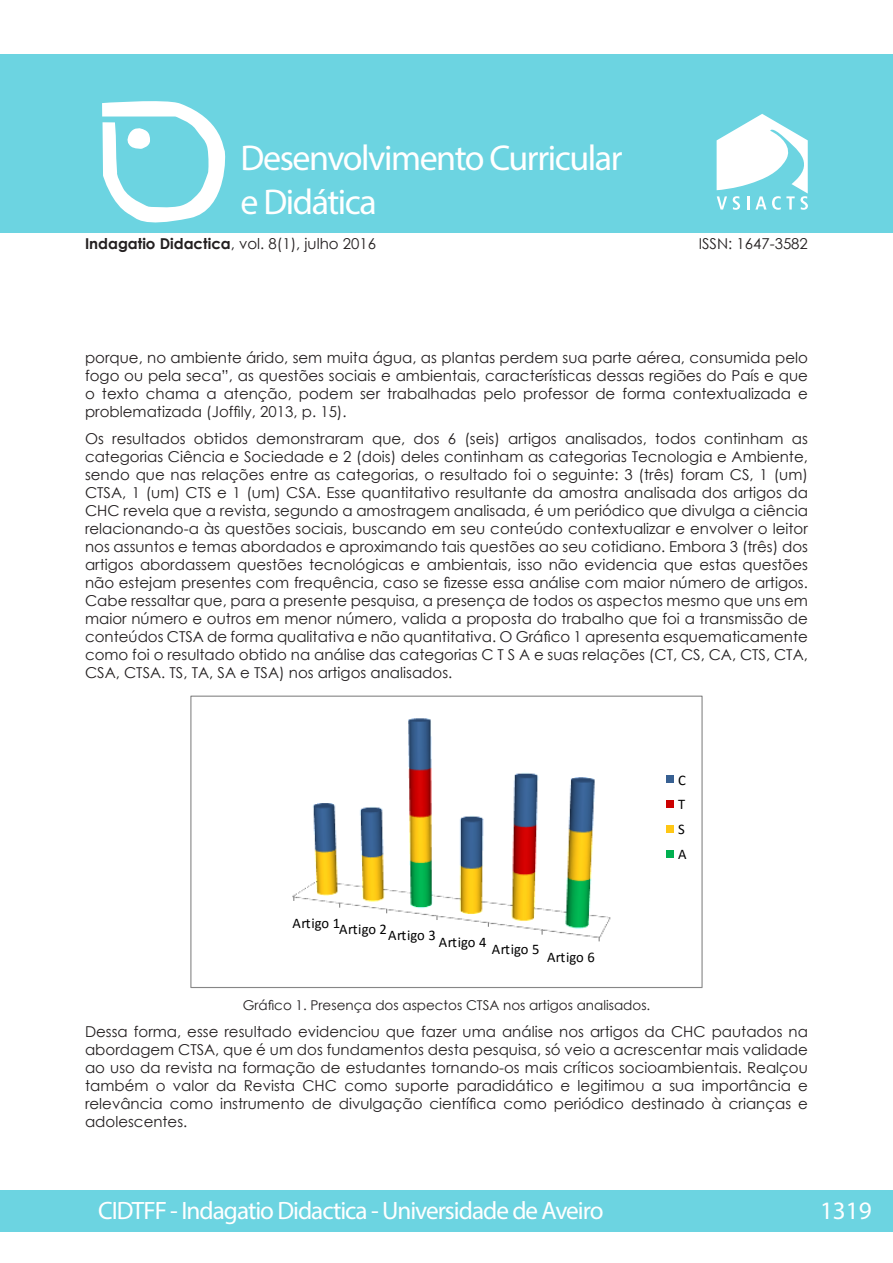
<style>
.page{position:relative;width:893px;height:1263px;background:#fff}
.page>*{position:absolute;margin:0;border:0;box-sizing:border-box;transform-origin:0 0}
.t1{font:36px/43.2px "Myriad Pro";letter-spacing:-.04em;color:#fff}
.t2{font:25.2px "Myriad Pro";letter-spacing:-.04em;color:#fff}
.t3{font:15px/18px "Century Gothic";color:#231f20;text-align:justify}
.t4{font:14.7px/24.6px "Calibri";color:#000;text-align:justify}
.t5{font:13.5px "Century Gothic";color:#231f20}
.s1{font-weight:700}
</style>
<div class="page">
<div style="left:0;top:1190px;width:892px;height:41px;background:#6cd4e1"></div>
<div style="left:0;top:54px;width:893px;height:179px;background:#6cd4e1"></div>
<svg style="left:102px;top:101px;width:124px;height:122px"></svg>
<svg style="left:717px;top:114px;width:91px;height:96px"></svg>
<img style="left:292px;top:718px;width:319px;height:223px">
<div style="left:666px;top:775px;width:7px;height:8px;background:#376092"></div>
<div style="left:666px;top:800px;width:7px;height:8px;background:#c00"></div>
<div style="left:666px;top:825px;width:7px;height:8px;background:#ffc715"></div>
<div style="left:666px;top:850px;width:7px;height:7px;background:#00b050"></div>
<div style="left:190px;top:696px;width:513px;height:292px;border:1px solid #868686"></div>
<h1 class="t1" style="left:241px;top:136px;width:384px">Desenvolvimento Curricular e Didática</h1>
<p class="t3" style="left:85px;top:234px;width:293px"><span class="s1">Indagatio Didactica</span>, vol. 8(1), julho 2016</p>
<p class="t3" style="left:699px;top:234px;width:111px">ISSN: 1647-3582</p>
<p class="t3" style="left:85px;top:348px;width:724px">porque, no ambiente árido, sem muita água, as plantas perdem sua parte aérea, consumida pelo fogo ou pela seca”, as questões sociais e ambientais, características dessas regiões do País e que o texto chama a atenção, podem ser trabalhadas pelo professor de forma contextualizada e problematizada (Joffily, 2013, p. 15).</p>
<p class="t3" style="left:85px;top:429px;width:724px">Os resultados obtidos demonstraram que, dos 6 (seis) artigos analisados, todos continham as categorias Ciência e Sociedade e 2 (dois) deles continham as categorias Tecnologia e Ambiente, sendo que nas relações entre as categorias, o resultado foi o seguinte: 3 (três) foram CS, 1 (um)<br>CTSA, 1 (um) CTS e 1 (um) CSA. Esse quantitativo resultante da amostra analisada dos artigos da CHC revela que a revista, segundo a amostragem analisada, é um periódico que divulga a ciência relacionando-a às questões sociais, buscando em seu conteúdo contextualizar e envolver o leitor nos assuntos e temas abordados e aproximando tais questões ao seu cotidiano. Embora 3 (três) dos artigos abordassem questões tecnológicas e ambientais, isso não evidencia que estas questões não estejam presentes com frequência, caso se fizesse essa análise com maior número de artigos.<br>Cabe ressaltar que, para a presente pesquisa, a presença de todos os aspectos mesmo que uns em maior número e outros em menor número, valida a proposta do trabalho que foi a transmissão de conteúdos CTSA de forma qualitativa e não quantitativa. O Gráfico 1 apresenta esquematicamente como foi o resultado obtido na análise das categorias C T S A e suas relações (CT, CS, CA, CTS, CTA, CSA, CTSA. TS, TA, SA e TSA) nos artigos analisados.</p>
<p class="t4" style="left:292px;top:916px;width:145px">Artigo 1Artigo 2Artigo 3</p>
<p class="t4" style="left:439px;top:929px;width:49px">Artigo 4</p>
<p class="t4" style="left:492px;top:937px;width:49px">Artigo 5</p>
<p class="t4" style="left:547px;top:944px;width:49px">Artigo 6</p>
<p class="t4" style="left:678px;top:767px;width:10px">C T S A</p>
<p class="t5" style="left:243px;top:995px;width:409px">Gráfico 1. Presença dos aspectos CTSA nos artigos analisados.</p>
<p class="t3" style="left:85px;top:1022px;width:724px">Dessa forma, esse resultado evidenciou que fazer uma análise nos artigos da CHC pautados na abordagem CTSA, que é um dos fundamentos desta pesquisa, só veio a acrescentar mais validade ao uso da revista na formação de estudantes tornando-os mais críticos socioambientais. Realçou também o valor da Revista CHC como suporte paradidático e legitimou a sua importância e relevância como instrumento de divulgação científica como periódico destinado à crianças e adolescentes.</p>
<h2 class="t2" style="left:98px;top:1194px;width:507px">CIDTFF - Indagatio Didactica - Universidade de Aveiro</h2>
<h2 class="t2" style="left:820px;top:1194px;width:53px">1319</h2>
</div>
